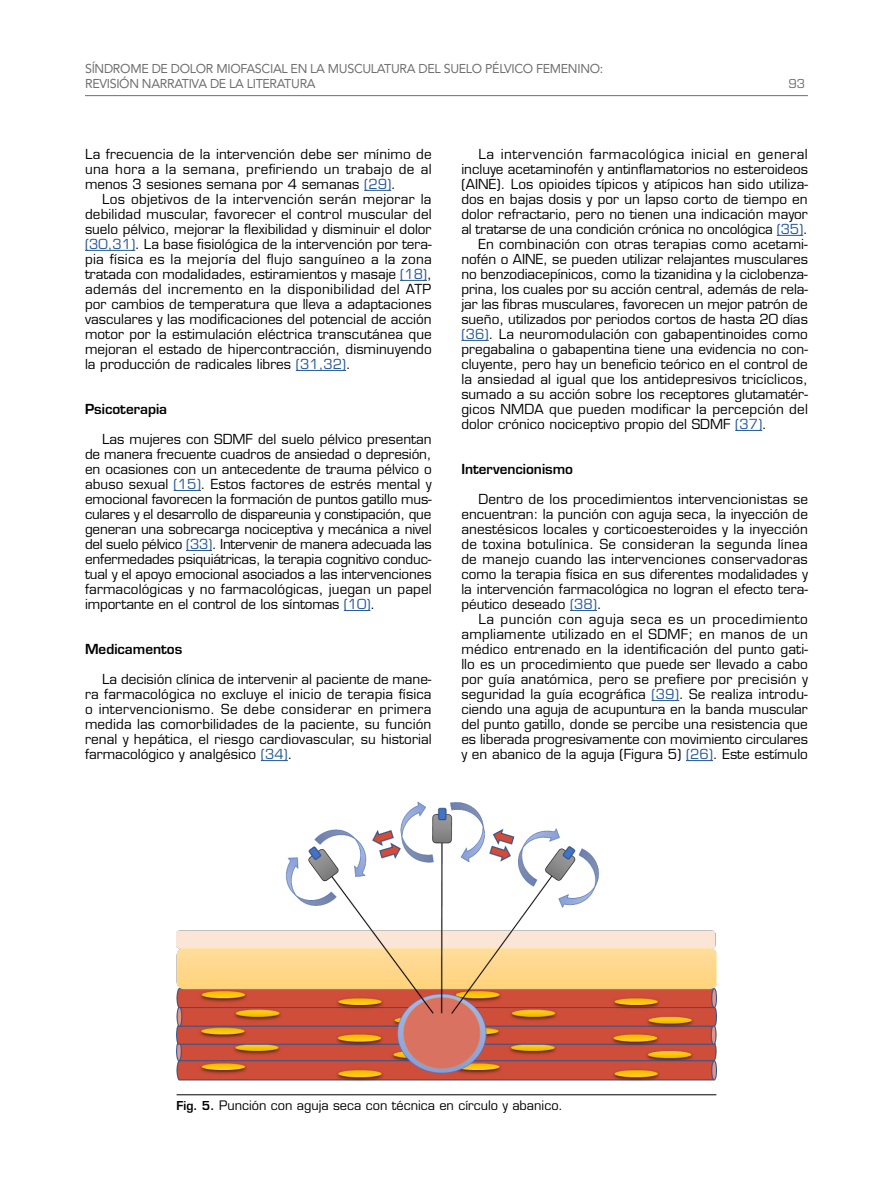
<style>
.page{position:relative;width:893px;height:1191px;background:#fff}
.page>*{position:absolute;margin:0;border:0;box-sizing:border-box;transform-origin:0 0}
.t1{font:13.5px/15px "Eurostile LT Std";color:#000;text-align:justify}
.t2{font:13.5px "Eurostile LT Std";letter-spacing:.035em;color:#000}
.t3{font:600 13.5px "Eurostile LT Std";color:#000}
.t4{font:12.75px/15px "Avenir LT Std";letter-spacing:-.025em;color:#706f6f}
.t5{font:12.75px "Eurostile LT Std";color:#000}
.t6{font:12px "Eurostile LT Std";color:#706f6f}
.s1{color:#275b9b}
.s2{font-weight:600;font-size:12px}
</style>
<div class="page">
<hr style="left:85px;top:95px;width:723px;height:1px;background:#706f6f">
<svg style="left:364px;top:190px;width:27px;height:1px"></svg>
<hr style="left:85px;top:250px;width:50px;height:1px;background:#275b9b">
<svg style="left:400px;top:280px;width:27px;height:1px"></svg>
<hr style="left:296px;top:370px;width:50px;height:1px;background:#275b9b">
<svg style="left:174px;top:490px;width:27px;height:1px"></svg>
<svg style="left:186px;top:550px;width:26px;height:1px"></svg>
<svg style="left:344px;top:610px;width:26px;height:1px"></svg>
<svg style="left:261px;top:760px;width:27px;height:1px"></svg>
<svg style="left:777px;top:235px;width:26px;height:1px"></svg>
<svg style="left:461px;top:340px;width:28px;height:1px"></svg>
<svg style="left:735px;top:430px;width:27px;height:1px"></svg>
<svg style="left:570px;top:610px;width:27px;height:1px"></svg>
<svg style="left:651px;top:700px;width:28px;height:1px"></svg>
<svg style="left:686px;top:760px;width:27px;height:1px"></svg>
<img style="left:177px;top:801px;width:539px;height:280px">
<hr style="left:177px;top:1094px;width:539px;height:1px;background:#000">
<p class="t4" style="left:85px;top:62px;width:520px">SÍNDROME DE DOLOR MIOFASCIAL EN LA MUSCULATURA DEL SUELO PÉLVICO FEMENINO:<br>REVISIÓN NARRATIVA DE LA LITERATURA</p>
<p class="t6" style="left:788px;top:77px;width:18px">93</p>
<p class="t1" style="left:85px;top:147px;width:348px">La frecuencia de la intervención debe ser mínimo de una hora a la semana, prefiriendo un trabajo de al menos 3 sesiones semana por 4 semanas <span class="s1">(29)</span>.</p>
<p class="t1" style="left:85px;top:192px;width:348px;text-indent:17px">Los objetivos de la intervención serán mejorar la debilidad muscular, favorecer el control muscular del suelo pélvico, mejorar la flexibilidad y disminuir el dolor <span class="s1">(30,31)</span>. La base fisiológica de la intervención por tera&shy;pia física es la mejoría del flujo sanguíneo a la zona tratada con modalidades, estiramientos y masaje <span class="s1">(18)</span>, además del incremento en la disponibilidad del ATP por cambios de temperatura que lleva a adaptaciones vasculares y las modificaciones del potencial de acción motor por la estimulación eléctrica transcutánea que mejoran el estado de hipercontracción, disminuyendo la producción de radicales libres <span class="s1">(31,32)</span>.</p>
<p class="t3" style="left:85px;top:401px;width:84px">Psicoterapia</p>
<p class="t1" style="left:85px;top:432px;width:348px;text-indent:17px">Las mujeres con SDMF del suelo pélvico presentan de manera frecuente cuadros de ansiedad o depresión, en ocasiones con un antecedente de trauma pélvico o abuso sexual <span class="s1">(15)</span>. Estos factores de estrés mental y emocional favorecen la formación de puntos gatillo mus&shy;culares y el desarrollo de dispareunia y constipación, que generan una sobrecarga nociceptiva y mecánica a nivel del suelo pélvico <span class="s1">(33)</span>. Intervenir de manera adecuada las enfermedades psiquiátricas, la terapia cognitivo conduc&shy;tual y el apoyo emocional asociados a las intervenciones farmacológicas y no farmacológicas, juegan un papel importante en el control de los síntomas <span class="s1">(10)</span>.</p>
<p class="t3" style="left:85px;top:640px;width:99px">Medicamentos</p>
<p class="t1" style="left:85px;top:672px;width:348px;text-indent:17px">La decisión clínica de intervenir al paciente de mane&shy;ra farmacológica no excluye el inicio de terapia física o intervencionismo. Se debe considerar en primera medida las comorbilidades de la paciente, su función renal y hepática, el riesgo cardiovascular, su historial farmacológico y analgésico <span class="s1">(34)</span>.</p>
<p class="t2" style="left:478px;top:146px;width:331px">La intervención farmacológica inicial en general</p>
<p class="t1" style="left:461px;top:162px;width:348px">incluye acetaminofén y antinflamatorios no esteroideos</p>
<p class="t1" style="left:461px;top:177px;width:348px">(AINE). Los opioides típicos y atípicos han sido utiliza-</p>
<p class="t1" style="left:461px;top:192px;width:348px">dos en bajas dosis y por un lapso corto de tiempo en</p>
<p class="t1" style="left:461px;top:207px;width:348px">dolor refractario, pero no tienen una indicación mayor</p>
<p class="t1" style="left:461px;top:222px;width:348px">al tratarse de una condición crónica no oncológica <span class="s1">(35)</span>.</p>
<p class="t1" style="left:478px;top:237px;width:331px">En combinación con otras terapias como acetami-</p>
<p class="t1" style="left:461px;top:252px;width:348px">nofén o AINE, se pueden utilizar relajantes musculares</p>
<p class="t1" style="left:461px;top:267px;width:348px">no benzodiacepínicos, como la tizanidina y la ciclobenza-</p>
<p class="t1" style="left:461px;top:282px;width:348px">prina, los cuales por su acción central, además de rela-</p>
<p class="t1" style="left:461px;top:297px;width:348px">jar las fibras musculares, favorecen un mejor patrón de</p>
<p class="t1" style="left:461px;top:312px;width:348px">sueño, utilizados por periodos cortos de hasta 20 días</p>
<p class="t1" style="left:461px;top:327px;width:348px"><span class="s1">(36)</span>. La neuromodulación con gabapentinoides como</p>
<p class="t1" style="left:461px;top:342px;width:348px">pregabalina o gabapentina tiene una evidencia no con-</p>
<p class="t1" style="left:461px;top:357px;width:348px">cluyente, pero hay un beneficio teórico en el control de</p>
<p class="t1" style="left:461px;top:372px;width:348px">la ansiedad al igual que los antidepresivos tricíclicos,</p>
<p class="t1" style="left:461px;top:387px;width:348px">sumado a su acción sobre los receptores glutamatér-</p>
<p class="t1" style="left:461px;top:402px;width:348px">gicos NMDA que pueden modificar la percepción del</p>
<p class="t1" style="left:461px;top:417px;width:307px">dolor crónico nociceptivo propio del SDMF <span class="s1">(37)</span>.</p>
<p class="t3" style="left:461px;top:461px;width:113px">Intervencionismo</p>
<p class="t1" style="left:461px;top:492px;width:348px;text-indent:17px">Dentro de los procedimientos intervencionistas se encuentran: la punción con aguja seca, la inyección de anestésicos locales y corticoesteroides y la inyección de toxina botulínica. Se consideran la segunda línea de manejo cuando las intervenciones conservadoras como la terapia física en sus diferentes modalidades y la intervención farmacológica no logran el efecto tera&shy;péutico deseado <span class="s1">(38)</span>.</p>
<p class="t1" style="left:461px;top:612px;width:348px;text-indent:17px">La punción con aguja seca es un procedimiento ampliamente utilizado en el SDMF; en manos de un médico entrenado en la identificación del punto gati&shy;llo es un procedimiento que puede ser llevado a cabo por guía anatómica, pero se prefiere por precisión y seguridad la guía ecográfica <span class="s1">(39)</span>. Se realiza introdu&shy;ciendo una aguja de acupuntura en la banda muscular del punto gatillo, donde se percibe una resistencia que es liberada progresivamente con movimiento circulares y en abanico de la aguja (Figura 5) <span class="s1">(26)</span>. Este estímulo</p>
<p class="t5" style="left:177px;top:1097px;width:388px"><span class="s2">Fig. 5.</span> Punción con aguja seca con técnica en círculo y abanico.</p>
</div>
